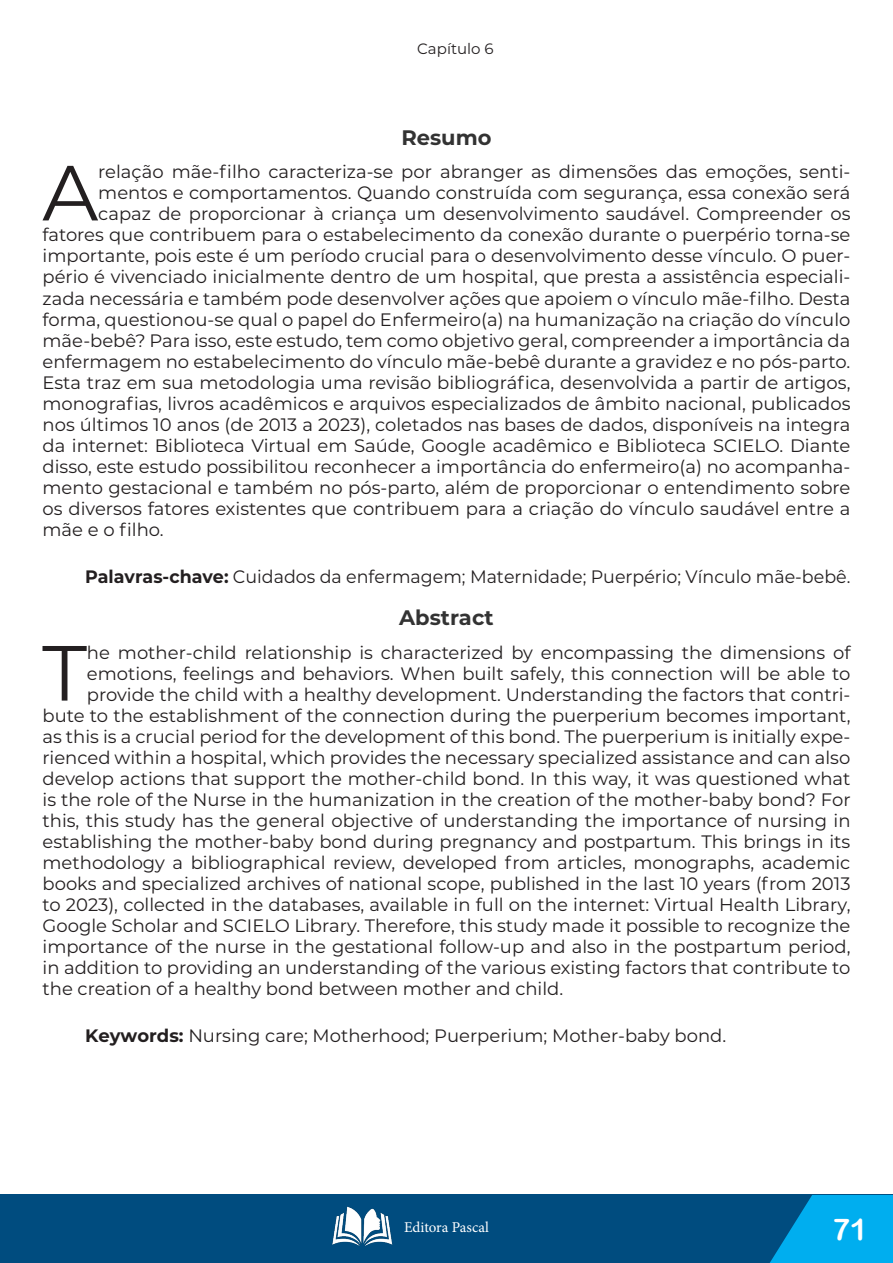
<style>
.page{position:relative;width:893px;height:1263px;background:#fff}
.page>*{position:absolute;margin:0;border:0;box-sizing:border-box;transform-origin:0 0}
.t1{font:78px "Montserrat";color:#231f20}
.t2{font:30px "Arial Rounded MT Bold";color:#fff}
.t3{font:700 21px "Montserrat";color:#333}
.t4{font:18px "Montserrat";color:#231f20}
.t5{font:15px "Minion Pro";color:#fff}
.t6{font:15px "Montserrat";color:#231f20}
.s1{font-weight:700}
</style>
<div class="page">
<div style="left:0;top:1195px;width:893px;height:68px;background:#004c7f"></div>
<svg style="left:770px;top:1195px;width:123px;height:68px"></svg>
<img style="left:332px;top:1206px;width:61px;height:40px">
<p class="t6" style="left:417px;top:38px;width:78px">Capítulo 6</p>
<p class="t3" style="left:401px;top:122px;width:92px">Resumo</p>
<h1 class="t1" style="left:42px;top:139px;width:57px">A</h1>
<p class="t4" style="left:98px;top:160px;width:754px">relação mãe-filho caracteriza-se por abranger as dimensões das emoções, senti-</p>
<p class="t4" style="left:98px;top:181px;width:754px">mentos e comportamentos. Quando construída com segurança, essa conexão será</p>
<p class="t4" style="left:98px;top:202px;width:754px">capaz de proporcionar à criança um desenvolvimento saudável. Compreender os</p>
<p class="t4" style="left:43px;top:223px;width:809px">fatores que contribuem para o estabelecimento da conexão durante o puerpério torna-se</p>
<p class="t4" style="left:43px;top:244px;width:809px">importante, pois este é um período crucial para o desenvolvimento desse vínculo. O puer-</p>
<p class="t4" style="left:43px;top:265px;width:809px">pério é vivenciado inicialmente dentro de um hospital, que presta a assistência especiali-</p>
<p class="t4" style="left:43px;top:286px;width:809px">zada necessária e também pode desenvolver ações que apoiem o vínculo mãe-filho. Desta</p>
<p class="t4" style="left:43px;top:307px;width:809px">forma, questionou-se qual o papel do Enfermeiro(a) na humanização na criação do vínculo</p>
<p class="t4" style="left:43px;top:328px;width:809px">mãe-bebê? Para isso, este estudo, tem como objetivo geral, compreender a importância da</p>
<p class="t4" style="left:43px;top:349px;width:809px">enfermagem no estabelecimento do vínculo mãe-bebê durante a gravidez e no pós-parto.</p>
<p class="t4" style="left:43px;top:370px;width:809px">Esta traz em sua metodologia uma revisão bibliográfica, desenvolvida a partir de artigos,</p>
<p class="t4" style="left:43px;top:391px;width:809px">monografias, livros acadêmicos e arquivos especializados de âmbito nacional, publicados</p>
<p class="t4" style="left:43px;top:412px;width:809px">nos últimos 10 anos (de 2013 a 2023), coletados nas bases de dados, disponíveis na integra</p>
<p class="t4" style="left:43px;top:433px;width:809px">da internet: Biblioteca Virtual em Saúde, Google acadêmico e Biblioteca SCIELO. Diante</p>
<p class="t4" style="left:43px;top:454px;width:809px">disso, este estudo possibilitou reconhecer a importância do enfermeiro(a) no acompanha-</p>
<p class="t4" style="left:43px;top:475px;width:809px">mento gestacional e também no pós-parto, além de proporcionar o entendimento sobre</p>
<p class="t4" style="left:43px;top:496px;width:809px">os diversos fatores existentes que contribuem para a criação do vínculo saudável entre a</p>
<p class="t4" style="left:43px;top:517px;width:123px">mãe e o filho.</p>
<p class="t4" style="left:85px;top:564px;width:767px"><span class="s1">Palavras-chave:</span> Cuidados da enfermagem; Maternidade; Puerpério; Vínculo mãe-bebê.</p>
<p class="t3" style="left:399px;top:602px;width:96px">Abstract</p>
<h1 class="t1" style="left:42px;top:619px;width:46px">T</h1>
<p class="t4" style="left:87px;top:640px;width:765px">he mother-child relationship is characterized by encompassing the dimensions of</p>
<p class="t4" style="left:87px;top:661px;width:765px">emotions, feelings and behaviors. When built safely, this connection will be able to</p>
<p class="t4" style="left:87px;top:682px;width:765px">provide the child with a healthy development. Understanding the factors that contri-</p>
<p class="t4" style="left:43px;top:703px;width:809px">bute to the establishment of the connection during the puerperium becomes important,</p>
<p class="t4" style="left:43px;top:724px;width:809px">as this is a crucial period for the development of this bond. The puerperium is initially expe-</p>
<p class="t4" style="left:43px;top:745px;width:809px">rienced within a hospital, which provides the necessary specialized assistance and can also</p>
<p class="t4" style="left:43px;top:766px;width:809px">develop actions that support the mother-child bond. In this way, it was questioned what</p>
<p class="t4" style="left:43px;top:787px;width:809px">is the role of the Nurse in the humanization in the creation of the mother-baby bond? For</p>
<p class="t4" style="left:43px;top:808px;width:809px">this, this study has the general objective of understanding the importance of nursing in</p>
<p class="t4" style="left:43px;top:829px;width:809px">establishing the mother-baby bond during pregnancy and postpartum. This brings in its</p>
<p class="t4" style="left:43px;top:850px;width:809px">methodology a bibliographical review, developed from articles, monographs, academic</p>
<p class="t4" style="left:43px;top:871px;width:809px">books and specialized archives of national scope, published in the last 10 years (from 2013</p>
<p class="t4" style="left:43px;top:892px;width:809px">to 2023), collected in the databases, available in full on the internet: Virtual Health Library,</p>
<p class="t4" style="left:43px;top:913px;width:809px">Google Scholar and SCIELO Library. Therefore, this study made it possible to recognize the</p>
<p class="t4" style="left:43px;top:934px;width:809px">importance of the nurse in the gestational follow-up and also in the postpartum period,</p>
<p class="t4" style="left:43px;top:955px;width:809px">in addition to providing an understanding of the various existing factors that contribute to</p>
<p class="t4" style="left:43px;top:976px;width:522px">the creation of a healthy bond between mother and child.</p>
<p class="t4" style="left:85px;top:1023px;width:643px"><span class="s1">Keywords:</span> Nursing care; Motherhood; Puerperium; Mother-baby bond.</p>
<p class="t5" style="left:404px;top:1217px;width:86px">Editora Pascal</p>
<h2 class="t2" style="left:832px;top:1211px;width:37px">71</h2>
</div>
